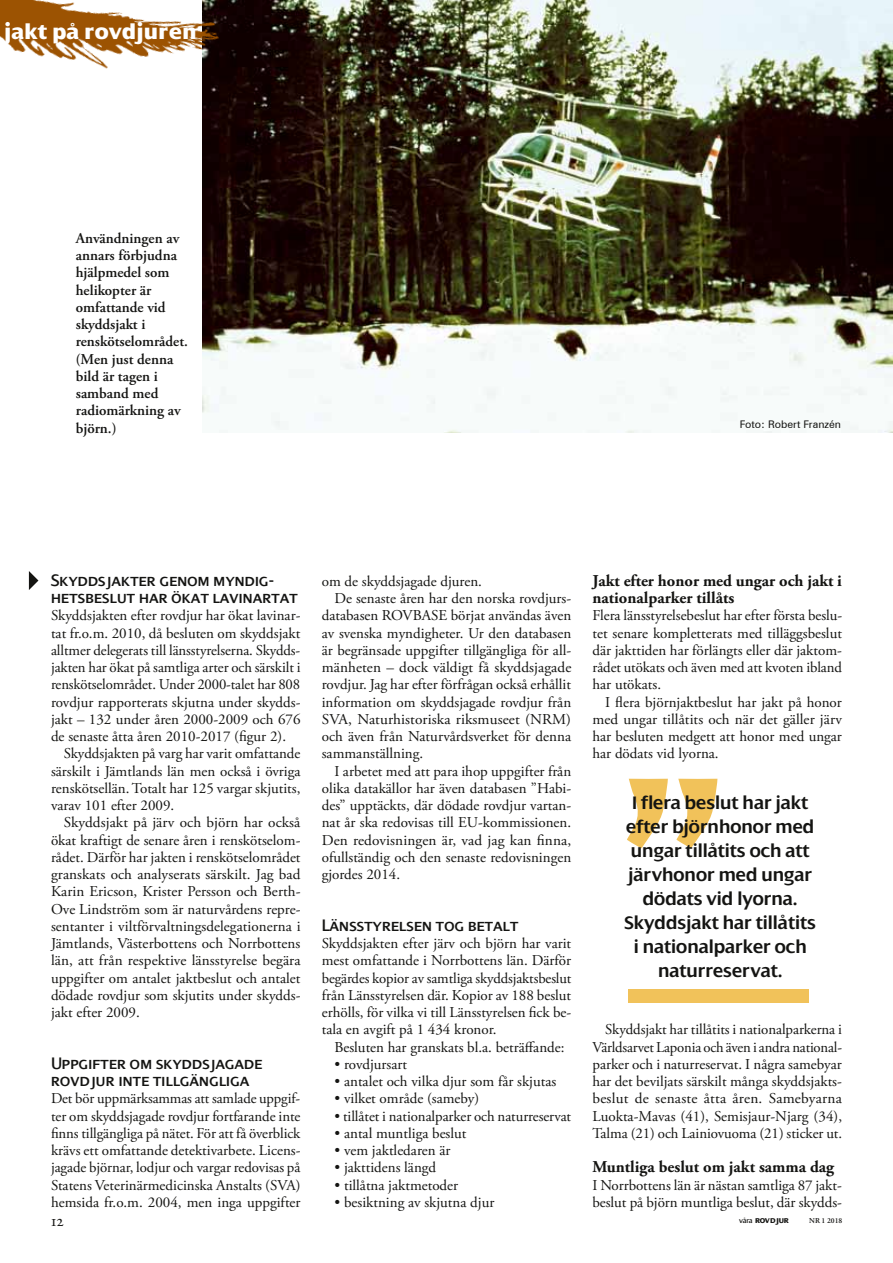
<style>
.page{position:relative;width:893px;height:1263px;background:#fff}
.page>*{position:absolute;margin:0;border:0;box-sizing:border-box;transform-origin:0 0}
.t1{font:22.5px "Dialog X Bold";color:#fff}
.t2{font:600 19.5px/24px "Dialog";color:#141412;text-align:center}
.t3{font:18px/17.2px "Dialog Small Caps";color:#141412}
.t4{font:700 16.5px/17.2px "Adobe Garamond Pro";color:#141412}
.t5{font:16.5px "Adobe Garamond Pro";color:#141412}
.t6{font:15px/17.2px "Adobe Garamond Pro";color:#141412;text-align:justify}
.t7{font:600 15px/17.2px "Adobe Garamond Pro";color:#141412}
.t8{font:10.5px "Zurich BT";color:#141412}
.t9{font:7.5px "Dialog X Bold";letter-spacing:-.03em;color:#141412}
.t10{font:600 7.5px "Adobe Garamond Pro";color:#141412}
.s1{font-family:"Dialog"}
</style>
<div class="page">
<img style="left:203px;top:0;width:690px;height:433px">
<svg style="left:627px;top:779px;width:41px;height:69px"></svg>
<svg style="left:676px;top:779px;width:41px;height:69px"></svg>
<div style="left:628px;top:989px;width:181px;height:14px;background:#f1c25a"></div>
<img style="left:0;top:0;width:223px;height:102px">
<svg style="left:29px;top:571px;width:9px;height:19px"></svg>
<h1 class="t1" style="left:4px;top:20px;width:194px">jakt på rovdjuren</h1>
<p class="t7" style="left:76px;top:230px;width:114px">Användningen av annars förbjudna hjälpmedel som helikopter är omfattande vid skyddsjakt i renskötselområdet. (Men just denna bild är tagen i samband med radiomärkning av björn.)</p>
<p class="t8" style="left:740px;top:418px;width:103px">Foto: Robert Franzén</p>
<p class="t3" style="left:51px;top:572px;width:248px">Skyddsjakter genom myndig&shy;hetsbeslut har ökat lavinartat</p>
<p class="t6" style="left:51px;top:607px;width:251px">Skyddsjakten efter rovdjur har ökat lavinar-</p>
<p class="t6" style="left:51px;top:625px;width:251px">tat fr.o.m. 2010, då besluten om skyddsjakt</p>
<p class="t6" style="left:51px;top:642px;width:251px">alltmer delegerats till länsstyrelserna. Skydds-</p>
<p class="t6" style="left:51px;top:659px;width:251px">jakten har ökat på samtliga arter och särskilt i</p>
<p class="t6" style="left:51px;top:676px;width:251px">renskötselområdet. Under 2000-talet har 808</p>
<p class="t6" style="left:51px;top:694px;width:251px">rovdjur rapporterats skjutna under skydds-</p>
<p class="t6" style="left:51px;top:711px;width:251px">jakt – 132 under åren 2000-2009 och 676</p>
<p class="t6" style="left:51px;top:728px;width:237px">de senaste åtta åren 2010-2017 (figur 2).</p>
<p class="t6" style="left:64px;top:745px;width:238px">Skyddsjakten på varg har varit omfattande</p>
<p class="t6" style="left:51px;top:763px;width:251px">särskilt i Jämtlands län men också i övriga</p>
<p class="t6" style="left:51px;top:780px;width:251px">renskötsellän. Totalt har 125 vargar skjutits,</p>
<p class="t6" style="left:51px;top:797px;width:125px">varav 101 efter 2009.</p>
<p class="t6" style="left:64px;top:814px;width:238px">Skyddsjakt på järv och björn har också</p>
<p class="t6" style="left:51px;top:832px;width:251px">ökat kraftigt de senare åren i renskötselom-</p>
<p class="t6" style="left:51px;top:849px;width:251px">rådet. Därför har jakten i renskötselområdet</p>
<p class="t6" style="left:51px;top:866px;width:251px">granskats och analyserats särskilt. Jag bad</p>
<p class="t6" style="left:51px;top:883px;width:251px">Karin Ericson, Krister Persson och Berth-</p>
<p class="t6" style="left:51px;top:901px;width:251px">Ove Lindström som är naturvårdens repre-</p>
<p class="t6" style="left:51px;top:918px;width:251px">sentanter i viltförvaltningsdelegationerna i</p>
<p class="t6" style="left:51px;top:935px;width:251px">Jämtlands, Västerbottens och Norrbottens</p>
<p class="t6" style="left:51px;top:952px;width:251px">län, att från respektive länsstyrelse begära</p>
<p class="t6" style="left:51px;top:970px;width:251px">uppgifter om antalet jaktbeslut och antalet</p>
<p class="t6" style="left:51px;top:987px;width:251px">dödade rovdjur som skjutits under skydds-</p>
<p class="t6" style="left:51px;top:1004px;width:90px">jakt efter 2009.</p>
<p class="t3" style="left:51px;top:1055px;width:213px">Uppgifter om skyddsjagade rovdjur inte tillgängliga</p>
<p class="t6" style="left:51px;top:1090px;width:251px">Det bör uppmärksammas att samlade uppgif&shy;ter om skyddsjagade rovdjur fortfarande inte finns tillgängliga på nätet. För att få överblick krävs ett omfattande detektivarbete. Licens&shy;jagade björnar, lodjur och vargar redovisas på Statens Veterinärmedicinska Anstalts (SVA) hemsida fr.o.m. 2004, men inga uppgifter</p>
<p class="t5" style="left:51px;top:1211px;width:14px">12</p>
<p class="t6" style="left:322px;top:573px;width:162px">om de skyddsjagade djuren.</p>
<p class="t6" style="left:334px;top:590px;width:238px">De senaste åren har den norska rovdjurs-</p>
<p class="t6" style="left:322px;top:607px;width:251px">databasen ROVBASE börjat användas även</p>
<p class="t6" style="left:322px;top:625px;width:251px">av svenska myndigheter. Ur den databasen</p>
<p class="t6" style="left:322px;top:642px;width:251px">är begränsade uppgifter tillgängliga för all-</p>
<p class="t6" style="left:322px;top:659px;width:251px">mänheten – dock väldigt få skyddsjagade</p>
<p class="t6" style="left:322px;top:676px;width:251px">rovdjur. Jag har efter förfrågan också erhållit</p>
<p class="t6" style="left:322px;top:694px;width:251px">information om skyddsjagade rovdjur från</p>
<p class="t6" style="left:322px;top:711px;width:251px">SVA, Naturhistoriska riksmuseet (NRM)</p>
<p class="t6" style="left:322px;top:728px;width:251px">och även från Naturvårdsverket för denna</p>
<p class="t6" style="left:322px;top:745px;width:103px">sammanställning.</p>
<p class="t6" style="left:334px;top:763px;width:238px">I arbetet med att para ihop uppgifter från</p>
<p class="t6" style="left:322px;top:780px;width:251px">olika datakällor har även databasen ”Habi-</p>
<p class="t6" style="left:322px;top:797px;width:251px">des” upptäckts, där dödade rovdjur vartan-</p>
<p class="t6" style="left:322px;top:814px;width:251px">nat år ska redovisas till EU-kommissionen.</p>
<p class="t6" style="left:322px;top:832px;width:251px">Den redovisningen är, vad jag kan finna,</p>
<p class="t6" style="left:322px;top:849px;width:251px">ofullständig och den senaste redovisningen</p>
<p class="t6" style="left:322px;top:866px;width:80px">gjordes 2014.</p>
<p class="t3" style="left:322px;top:917px;width:198px">Länsstyrelsen tog betalt</p>
<p class="t6" style="left:322px;top:935px;width:251px">Skyddsjakten efter järv och björn har varit mest omfattande i Norrbottens län. Därför begärdes kopior av samtliga skyddsjaktsbeslut från Länsstyrelsen där. Kopior av 188 beslut erhölls, för vilka vi till Länsstyrelsen fick be&shy;tala en avgift på 1 434 kronor.</p>
<p class="t6" style="left:334px;top:1039px;width:232px">Besluten har granskats bl.a. beträffande:</p>
<p class="t6" style="left:334px;top:1056px;width:74px">• rovdjursart</p>
<p class="t6" style="left:334px;top:1073px;width:223px">• antalet och vilka djur som får skjutas</p>
<p class="t6" style="left:334px;top:1090px;width:146px">• vilket område (sameby)</p>
<p class="t6" style="left:334px;top:1108px;width:238px">• tillåtet i nationalparker och naturreservat</p>
<p class="t6" style="left:334px;top:1125px;width:133px">• antal muntliga beslut</p>
<p class="t6" style="left:334px;top:1142px;width:117px">• vem jaktledaren är</p>
<p class="t6" style="left:334px;top:1159px;width:103px">• jakttidens längd</p>
<p class="t6" style="left:334px;top:1177px;width:125px">• tillåtna jaktmetoder</p>
<p class="t6" style="left:334px;top:1194px;width:161px">• besiktning av skjutna djur</p>
<p class="t4" style="left:592px;top:572px;width:251px">Jakt efter honor med ungar och jakt i nationalparker tillåts</p>
<p class="t6" style="left:592px;top:607px;width:251px">Flera länsstyrelsebeslut har efter första beslu&shy;tet senare kompletterats med tilläggsbeslut där jakttiden har förlängts eller där jaktom&shy;rådet utökats och även med att kvoten ibland har utökats.</p>
<p class="t6" style="left:592px;top:694px;width:251px;text-indent:13px">I flera björnjaktbeslut har jakt på honor med ungar tillåtits och när det gäller järv har besluten medgett att honor med ungar har dödats vid lyorna.</p>
<h2 class="t2" style="left:625px;top:791px;width:193px">I flera beslut har jakt efter björnhonor med ungar tillåtits och att järvhonor med ungar dödats vid lyorna.<br>Skyddsjakt har tillåtits i nationalparker och naturreservat.</h2>
<p class="t6" style="left:592px;top:1021px;width:251px;text-indent:13px">Skyddsjakt har tillåtits i nationalparkerna i Världsarvet Laponia och även i andra national&shy;parker och i naturreservat. I några samebyar har det beviljats särskilt många skyddsjakts&shy;beslut de senaste åtta åren. Samebyarna Luokta-Mavas (41), Semisjaur-Njarg (34), Talma (21) och Lainiovuoma (21) sticker ut.</p>
<p class="t4" style="left:592px;top:1159px;width:243px">Muntliga beslut om jakt samma dag</p>
<p class="t6" style="left:592px;top:1177px;width:251px">I Norrbottens län är nästan samtliga 87 jakt&shy;beslut på björn muntliga beslut, där skydds-</p>
<p class="t9" style="left:739px;top:1216px;width:51px"><span class="s1">våra</span> rovdjur</p>
<p class="t10" style="left:809px;top:1216px;width:35px">Nr 1 2018</p>
</div>
